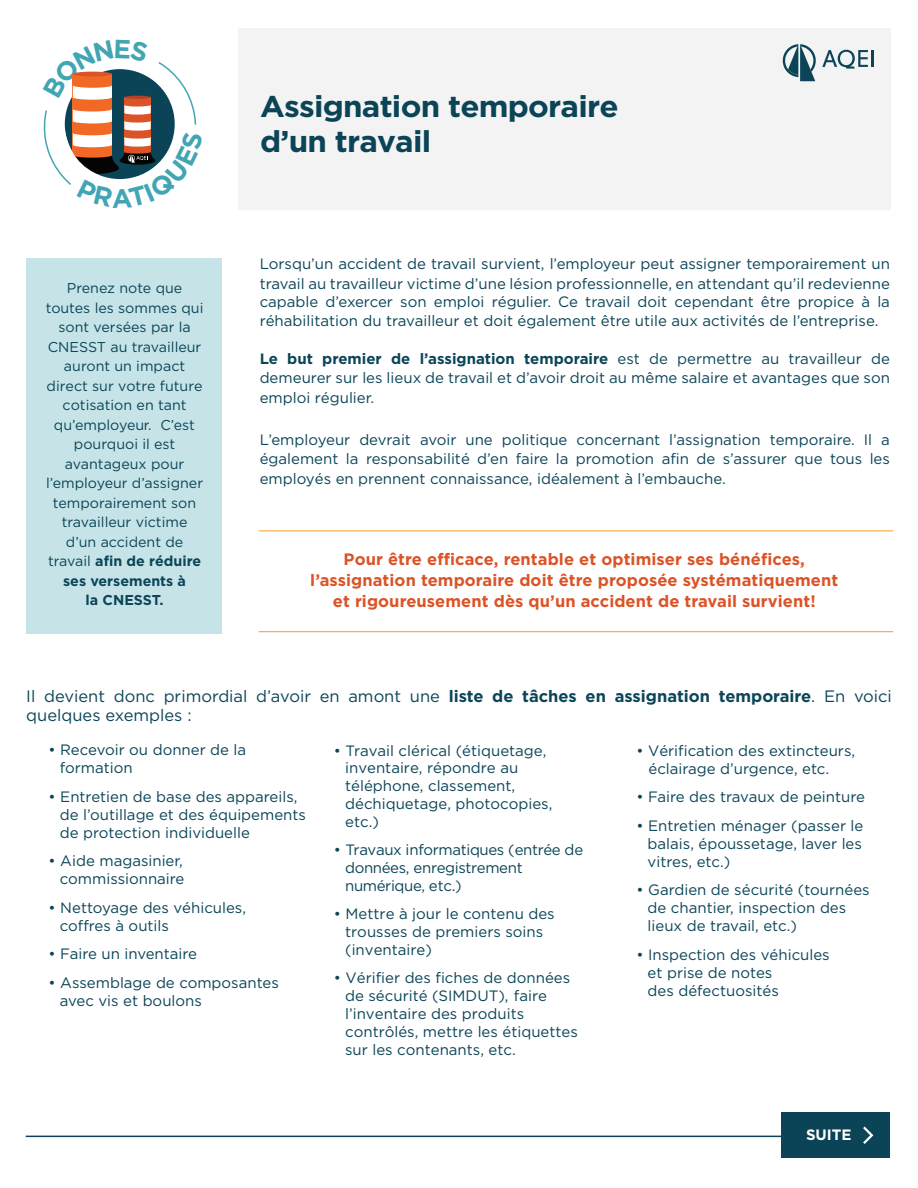
<style>
.page{position:relative;width:918px;height:1188px;background:#fff}
.page>*{position:absolute;margin:0;border:0;box-sizing:border-box;transform-origin:0 0}
.t1{font:700 30px/34.5px "Gotham";letter-spacing:-.025em;color:#0b4457;scale:1.05 1}
.t2{font:700 16.5px/21px "Gotham";letter-spacing:.005em;color:#db5326;text-align:center}
.t3{font:16.5px/19.5px "Gotham";color:#0b4558}
.t4{font:15px/18px "Gotham";color:#0b4558}
.t5{font:15px/17.7px "Gotham";letter-spacing:-.025em;color:#0b4558}
.t6{font:700 15px "Gotham";color:#fff}
.t7{font:14.25px/19.5px "Gotham";color:#0b4558;text-align:center}
.s1{font-weight:700}
</style>
<div class="page">
<div style="left:781px;top:1112px;width:109px;height:46px;background:#0b4457"></div>
<div style="left:26px;top:258px;width:196px;height:376px;background:#c6e4e8"></div>
<div style="left:239px;top:28px;width:652px;height:182px;background:#f3f3f3"></div>
<svg style="left:783px;top:44px;width:33px;height:37px"></svg>
<svg style="left:822px;top:50px;width:52px;height:19px"></svg>
<hr style="left:259px;top:631px;width:634px;height:1px;background:#f89d1c">
<hr style="left:26px;top:1136px;width:756px;height:1px;background:#0b4457">
<hr style="left:259px;top:531px;width:634px;height:1px;background:#f89d1c">
<svg style="left:863px;top:1126px;width:11px;height:18px"></svg>
<svg style="left:43px;top:62px;width:154px;height:123px"></svg>
<p class="t7" style="left:46px;top:278px;width:159px">Prenez note que toutes les sommes qui sont versées par la<br>CNESST au travailleur auront un impact direct sur votre future cotisation en tant qu’employeur. C’est pourquoi il est avantageux pour l’employeur d’assigner temporairement son travailleur victime d’un accident de travail <span class="s1">afin de réduire ses versements à<br>la CNESST.</span></p>
<h1 class="t1" style="left:260px;top:89px;width:343px">Assignation temporaire d’un travail</h1>
<p class="t4" style="left:260px;top:254px;width:632px;line-height:19.5px">Lorsqu’un accident de travail survient, l’employeur peut assigner temporairement un travail au travailleur victime d’une lésion professionnelle, en attendant qu’il redevienne</p>
<p class="t4" style="left:260px;top:292px;width:632px;line-height:19.5px">capable d’exercer son emploi régulier. Ce travail doit cependant être propice à la réhabilitation du travailleur et doit également être utile aux activités de l’entreprise.</p>
<p class="t4" style="left:260px;top:349px;width:632px;line-height:19.5px;text-align:justify"><span class="s1">Le but premier de l’assignation temporaire</span> est de permettre au travailleur de demeurer sur les lieux de travail et d’avoir droit au même salaire et avantages que son emploi régulier.</p>
<p class="t4" style="left:260px;top:429px;width:632px;line-height:19.5px;text-align:justify">L’employeur devrait avoir une politique concernant l’assignation temporaire. Il a également la responsabilité d’en faire la promotion afin de s’assurer que tous les employés en prennent connaissance, idéalement à l’embauche.</p>
<p class="t2" style="left:310px;top:548px;width:530px">Pour être efficace, rentable et optimiser ses bénéfices, l’assignation temporaire doit être proposée systématiquement et rigoureusement dès qu’un accident de travail survient!</p>
<p class="t3" style="left:26px;top:686px;width:867px">Il devient donc primordial d’avoir en amont une <span class="s1">liste de tâches en assignation temporaire</span>. En voici quelques exemples :</p>
<p class="t4" style="left:60px;top:741px;width:188px;text-indent:-11px">• Recevoir ou donner de la formation</p>
<p class="t4" style="left:60px;top:787px;width:248px;text-indent:-11px">• Entretien de base des appareils, de l’outillage et des équipements de protection individuelle</p>
<p class="t4" style="left:49px;top:852px;width:137px;text-align:right">• Aide magasinier, commissionnaire</p>
<p class="t4" style="left:60px;top:898px;width:188px;text-indent:-11px">• Nettoyage des véhicules, coffres à outils</p>
<p class="t4" style="left:49px;top:945px;width:150px">• Faire un inventaire</p>
<p class="t4" style="left:60px;top:973px;width:221px;text-indent:-11px">• Assemblage de composantes avec vis et boulons</p>
<p class="t4" style="left:345px;top:741px;width:209px;text-indent:-11px">• Travail clérical (étiquetage, inventaire, répondre au téléphone, classement, déchiquetage, photocopies, etc.)</p>
<p class="t5" style="left:345px;top:841px;width:240px;text-indent:-11px">• Travaux informatiques (entrée de données, enregistrement numérique, etc.)</p>
<p class="t4" style="left:345px;top:905px;width:211px;text-indent:-11px">• Mettre à jour le contenu des trousses de premiers soins (inventaire)</p>
<p class="t4" style="left:345px;top:969px;width:234px;text-indent:-11px">• Vérifier des fiches de données de sécurité (SIMDUT), faire l’inventaire des produits contrôlés, mettre les étiquettes sur les contenants, etc.</p>
<p class="t4" style="left:648px;top:741px;width:208px;text-indent:-12px">• Vérification des extincteurs, éclairage d’urgence, etc.</p>
<p class="t4" style="left:636px;top:787px;width:230px">• Faire des travaux de peinture</p>
<p class="t4" style="left:648px;top:816px;width:217px;text-align:justify;text-indent:-11px">• Entretien ménager (passer le balais, époussetage, laver les vitres, etc.)</p>
<p class="t4" style="left:648px;top:880px;width:224px;text-indent:-11px">• Gardien de sécurité (tournées de chantier, inspection des lieux de travail, etc.)</p>
<p class="t4" style="left:648px;top:945px;width:184px;text-indent:-11px">• Inspection des véhicules et prise de notes<br>des défectuosités</p>
<p class="t6" style="left:806px;top:1126px;width:47px">SUITE</p>
</div>
